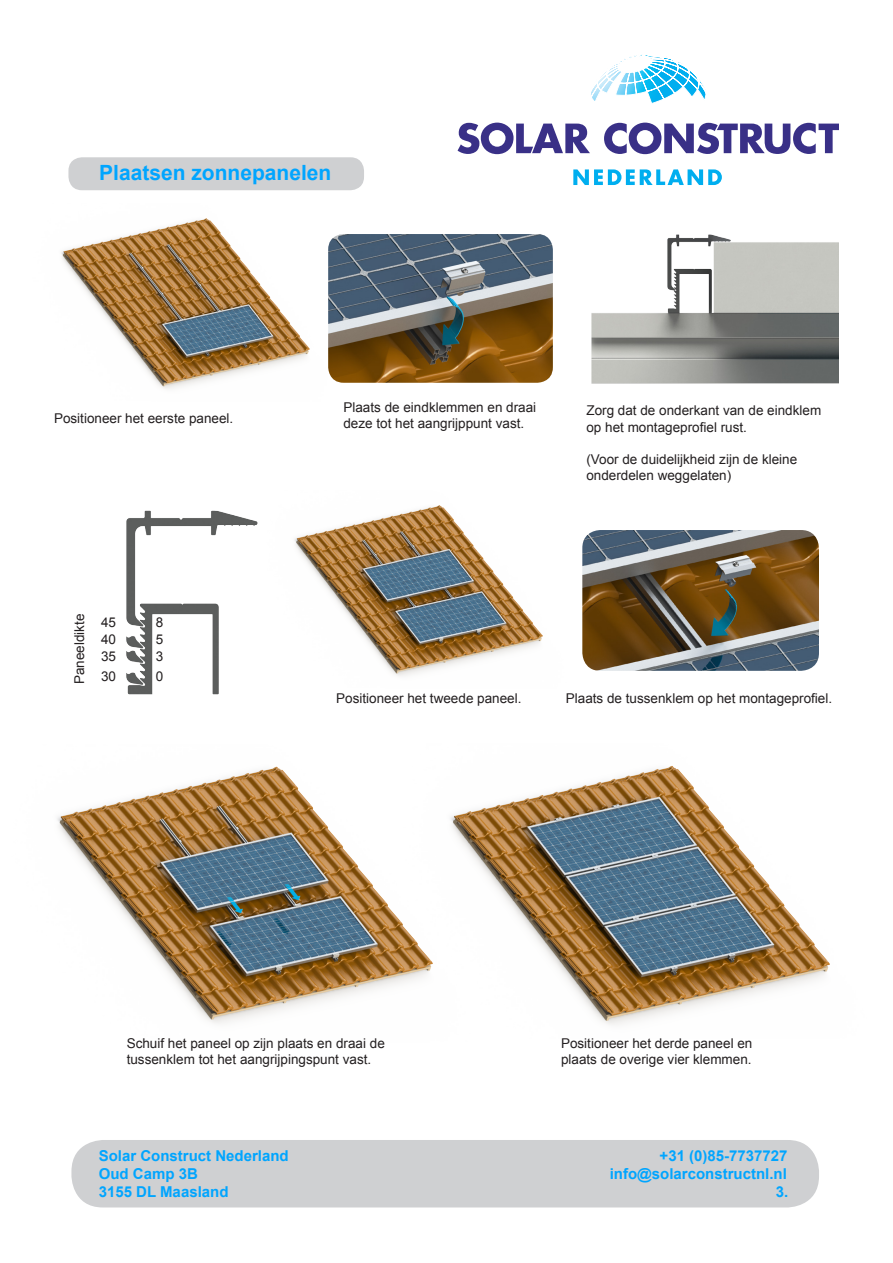
<style>
.page{position:relative;width:893px;height:1263px;background:#fff}
.page>*{position:absolute;margin:0;border:0;box-sizing:border-box;transform-origin:0 0}
.t1{font:700 21px "Arial";color:#00a5ff}
.t2{font:700 15px "Arial";color:#00a5ff}
.t3{font:13.5px/16.2px "Arial";color:#231f20}
</style>
<div class="page">
<div style="left:68px;top:157px;width:296px;height:33px;background:#cfd0d2;border-radius:13px"></div>
<svg style="left:458px;top:123px;width:132px;height:31px"></svg>
<svg style="left:604px;top:123px;width:235px;height:31px"></svg>
<svg style="left:573px;top:169px;width:149px;height:16px"></svg>
<svg style="left:591px;top:54px;width:115px;height:50px"></svg>
<div style="left:71px;top:1140px;width:748px;height:67px;background:#cfd0d2;border-radius:32px"></div>
<img style="left:61px;top:218px;width:249px;height:171px">
<img style="left:328px;top:234px;width:209px;height:149px">
<img style="left:294px;top:505px;width:249px;height:171px">
<img style="left:582px;top:530px;width:237px;height:141px">
<img style="left:57px;top:766px;width:312px;height:258px">
<img style="left:369px;top:766px;width:461px;height:259px">
<img style="left:126px;top:510px;width:132px;height:185px">
<img style="left:537px;top:234px;width:302px;height:150px">
<p class="t1" style="left:99px;top:159px;width:234px">Plaatsen zonnepanelen</p>
<p class="t3" style="left:54px;top:410px;width:181px">Positioneer het eerste paneel.</p>
<p class="t3" style="left:71px;top:684px;width:72px;rotate:-90deg">Paneeldikte</p>
<p class="t3" style="left:101px;top:614px;width:17px">45</p>
<p class="t3" style="left:101px;top:632px;width:17px">40</p>
<p class="t3" style="left:101px;top:648px;width:17px">35</p>
<p class="t3" style="left:101px;top:668px;width:17px">30</p>
<p class="t3" style="left:156px;top:614px;width:9px">8</p>
<p class="t3" style="left:156px;top:632px;width:9px">5</p>
<p class="t3" style="left:156px;top:648px;width:9px">3</p>
<p class="t3" style="left:156px;top:668px;width:9px">0</p>
<p class="t3" style="left:343px;top:399px;width:194px">Plaats de eindklemmen en draai</p>
<p class="t3" style="left:343px;top:415px;width:182px">deze tot het aangrijppunt vast.</p>
<p class="t3" style="left:586px;top:403px;width:236px">Zorg dat de onderkant van de eindklem op het montageprofiel rust.</p>
<p class="t3" style="left:586px;top:451px;width:212px">(Voor de duidelijkheid zijn de kleine</p>
<p class="t3" style="left:586px;top:468px;width:146px">onderdelen weggelaten)</p>
<p class="t3" style="left:336px;top:690px;width:187px">Positioneer het tweede paneel.</p>
<p class="t3" style="left:566px;top:690px;width:268px">Plaats de tussenklem op het montageprofiel.</p>
<p class="t3" style="left:127px;top:1035px;width:260px">Schuif het paneel op zijn plaats en draai de tussenklem tot het aangrijpingspunt vast.</p>
<p class="t3" style="left:561px;top:1035px;width:193px">Positioneer het derde paneel en</p>
<p class="t3" style="left:561px;top:1051px;width:192px">plaats de overige vier klemmen.</p>
<p class="t2" style="left:99px;top:1146px;width:192px">Solar Construct Nederland</p>
<p class="t2" style="left:660px;top:1146px;width:129px">+31 (0)85-7737727</p>
<p class="t2" style="left:99px;top:1164px;width:101px">Oud Camp 3B</p>
<p class="t2" style="left:610px;top:1164px;width:179px">info@solarconstructnl.nl</p>
<p class="t2" style="left:99px;top:1182px;width:131px">3155 DL Maasland</p>
<p class="t2" style="left:776px;top:1182px;width:14px">3.</p>
</div>
